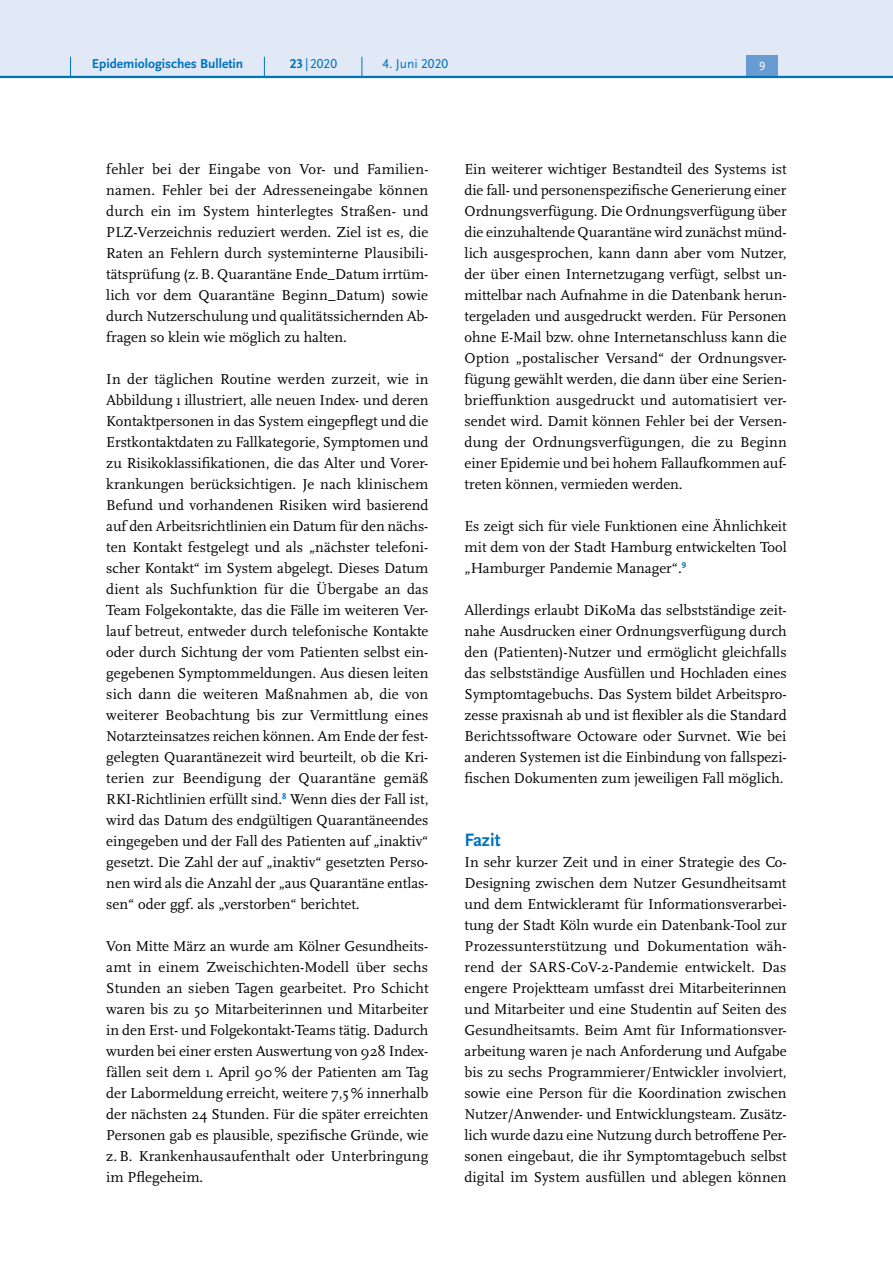
<style>
.page{position:relative;width:893px;height:1263px;background:#fff}
.page>*{position:absolute;margin:0;border:0;box-sizing:border-box;transform-origin:0 0}
.t1{font:700 18.75px "Scala Sans Pro";color:#0072bc}
.P_-_Fließtext{font:15px/21px "Scala Pro";color:#000;text-align:justify}
.t2{font:700 13.5px "Scala Sans Pro";color:#0072bc}
.t3{font:13.5px "Scala Sans Pro";color:#0072bc}
.t4{font:12.45px "Scala Sans Pro";color:#fff}
.s1{font-weight:700}
</style>
<div class="page">
<div style="left:0;top:0;width:893px;height:77px;background:#e1e8f6"></div>
<div style="left:746px;top:55px;width:32px;height:21px;background:#679bd2"></div>
<hr style="left:0;top:76px;width:893px;height:2px;background:#0072bc">
<svg style="left:70px;top:57px;width:1px;height:19px"></svg>
<svg style="left:264px;top:57px;width:1px;height:19px"></svg>
<svg style="left:362px;top:57px;width:1px;height:19px"></svg>
<p class="t2" style="left:92px;top:55px;width:153px">Epidemiologisches Bulletin</p>
<p class="t3" style="left:290px;top:55px;width:49px"><span class="s1">23</span>|2020</p>
<p class="t3" style="left:383px;top:55px;width:67px">4. Juni 2020</p>
<p class="t4" style="left:759px;top:59px;width:8px">9</p>
<p class="P_-_Fließtext" style="left:106px;top:158px;width:324px">fehler bei der Eingabe von Vor- und Familien&shy;namen. Fehler bei der Adresseneingabe können durch ein im System hinterlegtes Straßen- und PLZ-Verzeichnis reduziert werden. Ziel ist es, die Raten an Fehlern durch systeminterne Plausibili&shy;tätsprüfung (z.B. Quarantäne Ende_Datum irrtüm&shy;lich vor dem Quarantäne Beginn_Datum) sowie durch Nutzerschulung und qualitätssichernden Ab&shy;fragen so klein wie möglich zu halten.</p>
<p class="P_-_Fließtext" style="left:106px;top:368px;width:324px">In der täglichen Routine werden zurzeit, wie in Abbildung 1 illustriert, alle neuen Index- und deren Kontaktpersonen in das System eingepflegt und die Erstkontaktdaten zu Fallkategorie, Symptomen und zu Risikoklassifikationen, die das Alter und Vorer&shy;krankungen berücksichtigen. Je nach klinischem Befund und vorhandenen Risiken wird basierend auf den Arbeitsrichtlinien ein Datum für den nächs&shy;ten Kontakt festgelegt und als „nächster telefoni&shy;scher Kontakt“ im System abgelegt. Dieses Datum dient als Suchfunktion für die Übergabe an das Team Folgekontakte, das die Fälle im weiteren Ver&shy;lauf betreut, entweder durch telefonische Kontakte oder durch Sichtung der vom Patienten selbst ein&shy;gegebenen Symptommeldungen. Aus diesen leiten sich dann die weiteren Maßnahmen ab, die von weiterer Beobachtung bis zur Vermittlung eines Notarzteinsatzes reichen können. Am Ende der fest&shy;gelegten Quarantänezeit wird beurteilt, ob die Kri&shy;terien zur Beendigung der Quarantäne gemäß RKI-Richtlinien erfüllt sind.<sup>8</sup> Wenn dies der Fall ist, wird das Datum des endgültigen Quarantäneendes eingegeben und der Fall des Patienten auf „inaktiv“ gesetzt. Die Zahl der auf „inaktiv“ gesetzten Perso&shy;nen wird als die Anzahl der „aus Quarantäne entlas&shy;sen“ oder ggf. als „verstorben“ berichtet.</p>
<p class="P_-_Fließtext" style="left:106px;top:935px;width:324px">Von Mitte März an wurde am Kölner Gesundheits&shy;amt in einem Zweischichten-Modell über sechs Stunden an sieben Tagen gearbeitet. Pro Schicht waren bis zu 50 Mitarbeiterinnen und Mitarbeiter in den Erst- und Folgekontakt-Teams tätig. Dadurch wurden bei einer ersten Auswertung von 928 Index&shy;fällen seit dem 1. April 90% der Patienten am Tag der Labormeldung erreicht, weitere 7,5% innerhalb der nächsten 24 Stunden. Für die später erreichten Personen gab es plausible, spezifische Gründe, wie z.B. Krankenhausaufenthalt oder Unterbringung im Pflegeheim.</p>
<p class="P_-_Fließtext" style="left:465px;top:158px;width:324px">Ein weiterer wichtiger Bestandteil des Systems ist die fall- und personenspezifische Generierung einer Ordnungsverfügung. Die Ordnungsverfügung über die einzuhaltende Quarantäne wird zunächst münd&shy;lich ausgesprochen, kann dann aber vom Nutzer, der über einen Internetzugang verfügt, selbst un&shy;mittelbar nach Aufnahme in die Datenbank herun&shy;tergeladen und ausgedruckt werden. Für Personen ohne E-Mail bzw. ohne Internetanschluss kann die Option „postalischer Versand“ der Ordnungsver&shy;fügung gewählt werden, die dann über eine Serien&shy;brieffunktion ausgedruckt und automatisiert ver&shy;sendet wird. Damit können Fehler bei der Versen&shy;dung der Ordnungsverfügungen, die zu Beginn einer Epidemie und bei hohem Fallaufkommen auf&shy;treten können, vermieden werden.</p>
<p class="P_-_Fließtext" style="left:465px;top:515px;width:324px">Es zeigt sich für viele Funktionen eine Ähnlichkeit mit dem von der Stadt Hamburg entwickelten Tool „Hamburger Pandemie Manager“.<sup>9</sup></p>
<p class="P_-_Fließtext" style="left:465px;top:599px;width:324px">Allerdings erlaubt DiKoMa das selbstständige zeit&shy;nahe Ausdrucken einer Ordnungsverfügung durch den (Patienten)-Nutzer und ermöglicht gleichfalls das selbstständige Ausfüllen und Hochladen eines Symptomtagebuchs. Das System bildet Arbeitspro&shy;zesse praxisnah ab und ist flexibler als die Standard Berichtssoftware Octoware oder Survnet. Wie bei anderen Systemen ist die Einbindung von fallspezi&shy;fischen Dokumenten zum jeweiligen Fall möglich.</p>
<h3 class="t1" style="left:465px;top:828px;width:37px">Fazit</h3>
<p class="P_-_Fließtext" style="left:465px;top:851px;width:324px">In sehr kurzer Zeit und in einer Strategie des Co-Designing zwischen dem Nutzer Gesundheitsamt und dem Entwickleramt für Informationsverarbei&shy;tung der Stadt Köln wurde ein Datenbank-Tool zur Prozessunterstützung und Dokumentation wäh&shy;rend der SARS-CoV-2-Pandemie entwickelt. Das engere Projektteam umfasst drei Mitarbeiterinnen und Mitarbeiter und eine Studentin auf Seiten des Gesundheitsamts. Beim Amt für Informationsver&shy;arbeitung waren je nach Anforderung und Aufgabe bis zu sechs Programmierer/Entwickler involviert, sowie eine Person für die Koordination zwischen Nutzer/Anwender- und Entwicklungsteam. Zusätz&shy;lich wurde dazu eine Nutzung durch betroffene Per&shy;sonen eingebaut, die ihr Symptomtagebuch selbst digital im System ausfüllen und ablegen können</p>
</div>
